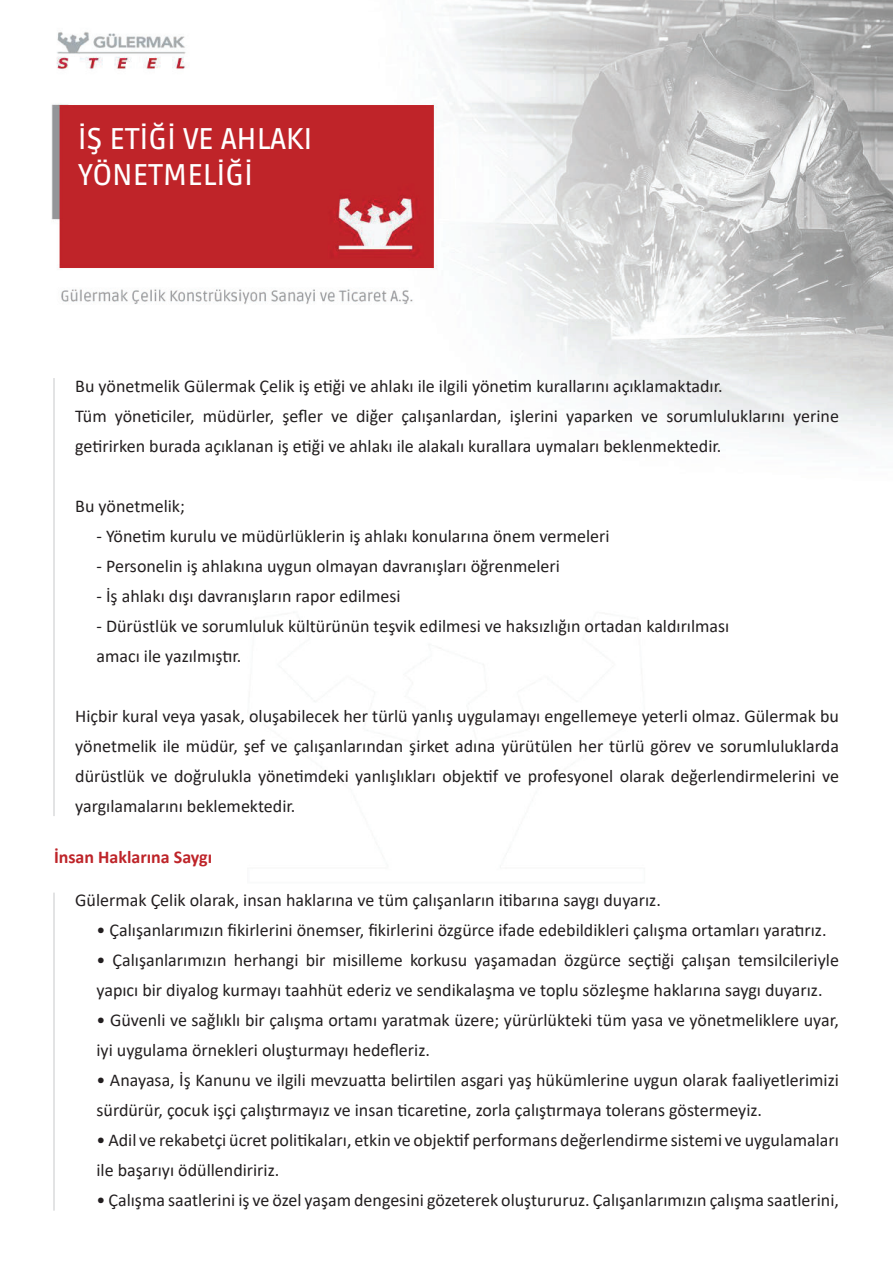
<style>
.page{position:relative;width:893px;height:1263px;background:#fff}
.page>*{position:absolute;margin:0;border:0;box-sizing:border-box;transform-origin:0 0}
.t1{font:500 30px/36px "Ruda";color:#fff}
.t2{font:18px/30px "Calibri";color:#231f20}
.t3{font:700 18px "Calibri";color:#be2429}
</style>
<div class="page">
<img style="left:51px;top:0;width:842px;height:1211px">
<hr style="left:54px;top:378px;width:1px;height:438px;background:#c7c8ca">
<hr style="left:54px;top:893px;width:1px;height:318px;background:#c7c8ca">
<h1 class="t1" style="left:78px;top:119px;width:236px">İŞ ETİĞİ VE AHLAKI<br>YÖNETMELİĞİ</h1>
<p class="t2" style="left:75px;top:370px;width:765px">Bu yönetmelik Gülermak Çelik iş etiği ve ahlakı ile ilgili yönetim kurallarını açıklamaktadır.<br>Tüm yöneticiler, müdürler, şefler ve diğer çalışanlardan, işlerini yaparken ve sorumluluklarını yerine getirirken burada açıklanan iş etiği ve ahlakı ile alakalı kurallara uymaları beklenmektedir.</p>
<p class="t2" style="left:75px;top:490px;width:111px">Bu yönetmelik;</p>
<p class="t2" style="left:97px;top:520px;width:515px">- Yönetim kurulu ve müdürlüklerin iş ahlakı konularına önem vermeleri</p>
<p class="t2" style="left:97px;top:550px;width:465px">- Personelin iş ahlakına uygun olmayan davranışları öğrenmeleri</p>
<p class="t2" style="left:97px;top:580px;width:305px">- İş ahlakı dışı davranışların rapor edilmesi</p>
<p class="t2" style="left:97px;top:610px;width:634px">- Dürüstlük ve sorumluluk kültürünün teşvik edilmesi ve haksızlığın ortadan kaldırılması amacı ile yazılmıştır.</p>
<p class="t2" style="left:75px;top:700px;width:765px;text-align:justify">Hiçbir kural veya yasak, oluşabilecek her türlü yanlış uygulamayı engellemeye yeterli olmaz. Gülermak bu yönetmelik ile müdür, şef ve çalışanlarından şirket adına yürütülen her türlü görev ve sorumluluklarda dürüstlük ve doğrulukla yönetimdeki yanlışlıkları objektif ve profesyonel olarak değerlendirmelerini ve yargılamalarını beklemektedir.</p>
<p class="t3" style="left:54px;top:844px;width:160px">İnsan Haklarına Saygı</p>
<p class="t2" style="left:75px;top:885px;width:587px">Gülermak Çelik olarak, insan haklarına ve tüm çalışanların itibarına saygı duyarız.</p>
<p class="t2" style="left:97px;top:915px;width:731px">• Çalışanlarımızın fikirlerini önemser, fikirlerini özgürce ifade edebildikleri çalışma ortamları yaratırız.</p>
<p class="t2" style="left:97px;top:945px;width:744px">• Çalışanlarımızın herhangi bir misilleme korkusu yaşamadan özgürce seçtiği çalışan temsilcileriyle yapıcı bir diyalog kurmayı taahhüt ederiz ve sendikalaşma ve toplu sözleşme haklarına saygı duyarız.</p>
<p class="t2" style="left:97px;top:1005px;width:744px">• Güvenli ve sağlıklı bir çalışma ortamı yaratmak üzere; yürürlükteki tüm yasa ve yönetmeliklere uyar, iyi uygulama örnekleri oluşturmayı hedefleriz.</p>
<p class="t2" style="left:97px;top:1065px;width:744px">• Anayasa, İş Kanunu ve ilgili mevzuatta belirtilen asgari yaş hükümlerine uygun olarak faaliyetlerimizi sürdürür, çocuk işçi çalıştırmayız ve insan ticaretine, zorla çalıştırmaya tolerans göstermeyiz.</p>
<p class="t2" style="left:97px;top:1125px;width:744px">• Adil ve rekabetçi ücret politikaları, etkin ve objektif performans değerlendirme sistemi ve uygulamaları ile başarıyı ödüllendiririz.</p>
<p class="t2" style="left:97px;top:1185px;width:744px">• Çalışma saatlerini iş ve özel yaşam dengesini gözeterek oluştururuz. Çalışanlarımızın çalışma saatlerini,</p>
</div>
